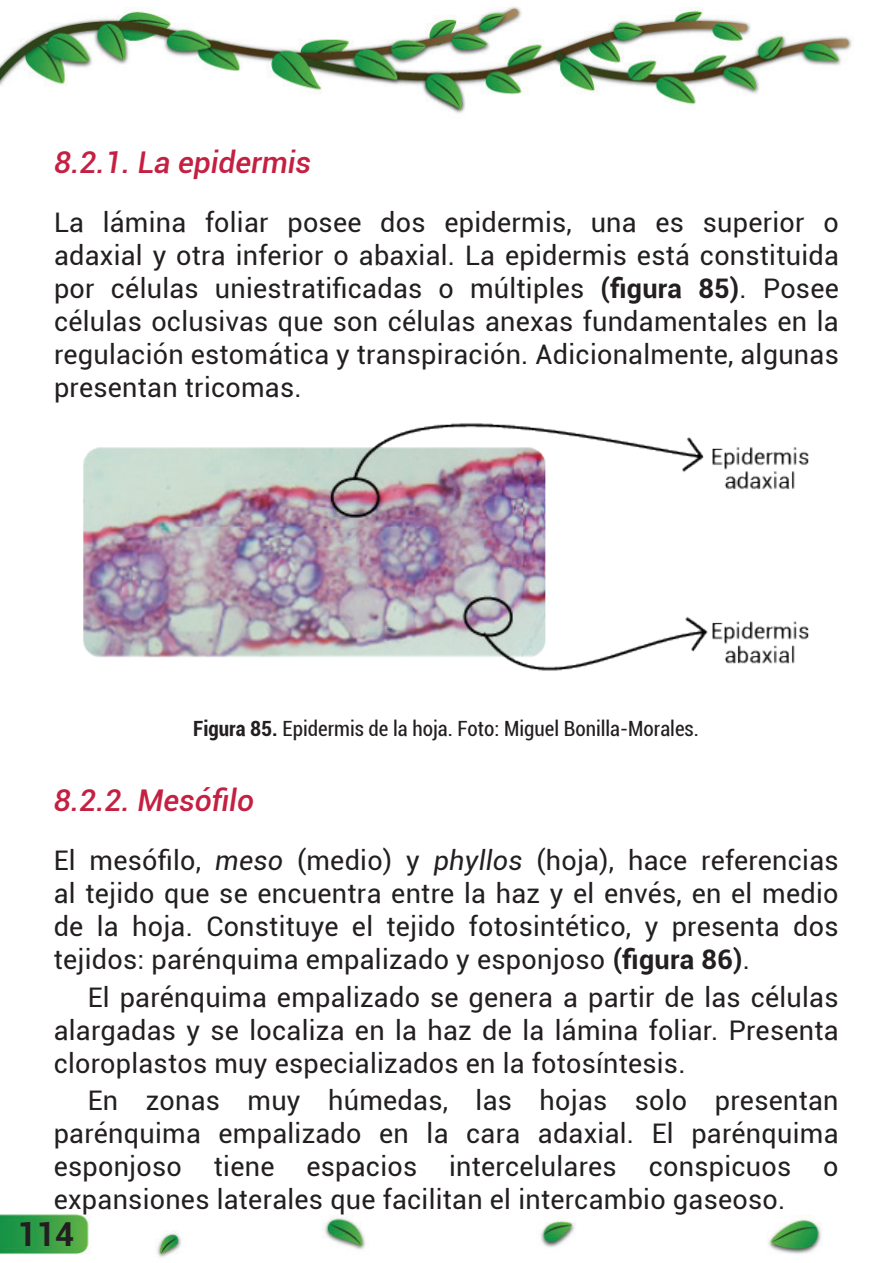
<style>
.page{position:relative;width:893px;height:1263px;background:#fff}
.page>*{position:absolute;margin:0;border:0;box-sizing:border-box;transform-origin:0 0}
.t1{font:700 33px "Roboto";color:#231f20}
.t2{font:italic 500 30px "Roboto";color:#c42042}
.t3{font:27px/33px "Roboto";letter-spacing:.01em;color:#231f20;text-align:justify}
.t4{font:condensed 21px "Roboto";color:#231f20}
.s1{font-weight:700}
.s2{font-style:italic}
</style>
<div class="page">
<img style="left:1px;top:7px;width:851px;height:1251px">
<img style="left:57px;top:393px;width:783px;height:309px">
<p class="t2" style="left:54px;top:141px;width:259px">8.2.1. La epidermis</p>
<p class="t3" style="left:54px;top:205px;width:786px">La lámina foliar posee dos epidermis, una es superior o adaxial y otra inferior o abaxial. La epidermis está constituida por células uniestratificadas o múltiples <span class="s1">(figura 85)</span>. Posee células oclusivas que son células anexas fundamentales en la regulación estomática y transpiración. Adicionalmente, algunas presentan tricomas.</p>
<p class="t4" style="left:193px;top:714px;width:507px"><span class="s1">Figura 85.</span> Epidermis de la hoja. Foto: Miguel Bonilla-Morales.</p>
<p class="t2" style="left:54px;top:779px;width:202px">8.2.2. Mesófilo</p>
<p class="t3" style="left:54px;top:843px;width:786px">El mesófilo, <span class="s2">meso</span> (medio) y <span class="s2">phyllos</span> (hoja), hace referencias al tejido que se encuentra entre la haz y el envés, en el medio de la hoja. Constituye el tejido fotosintético, y presenta dos tejidos: parénquima empalizado y esponjoso <span class="s1">(figura 86)</span>.</p>
<p class="t3" style="left:54px;top:979px;width:786px;text-indent:34px">El parénquima empalizado se genera a partir de las células alargadas y se localiza en la haz de la lámina foliar. Presenta cloroplastos muy especializados en la fotosíntesis.</p>
<p class="t3" style="left:54px;top:1083px;width:786px;text-indent:34px">En zonas muy húmedas, las hojas solo presentan parénquima empalizado en la cara adaxial. El parénquima esponjoso tiene espacios intercelulares conspicuos o expansiones laterales que facilitan el intercambio gaseoso.</p>
<p class="t1" style="left:17px;top:1211px;width:58px">114</p>
</div>
